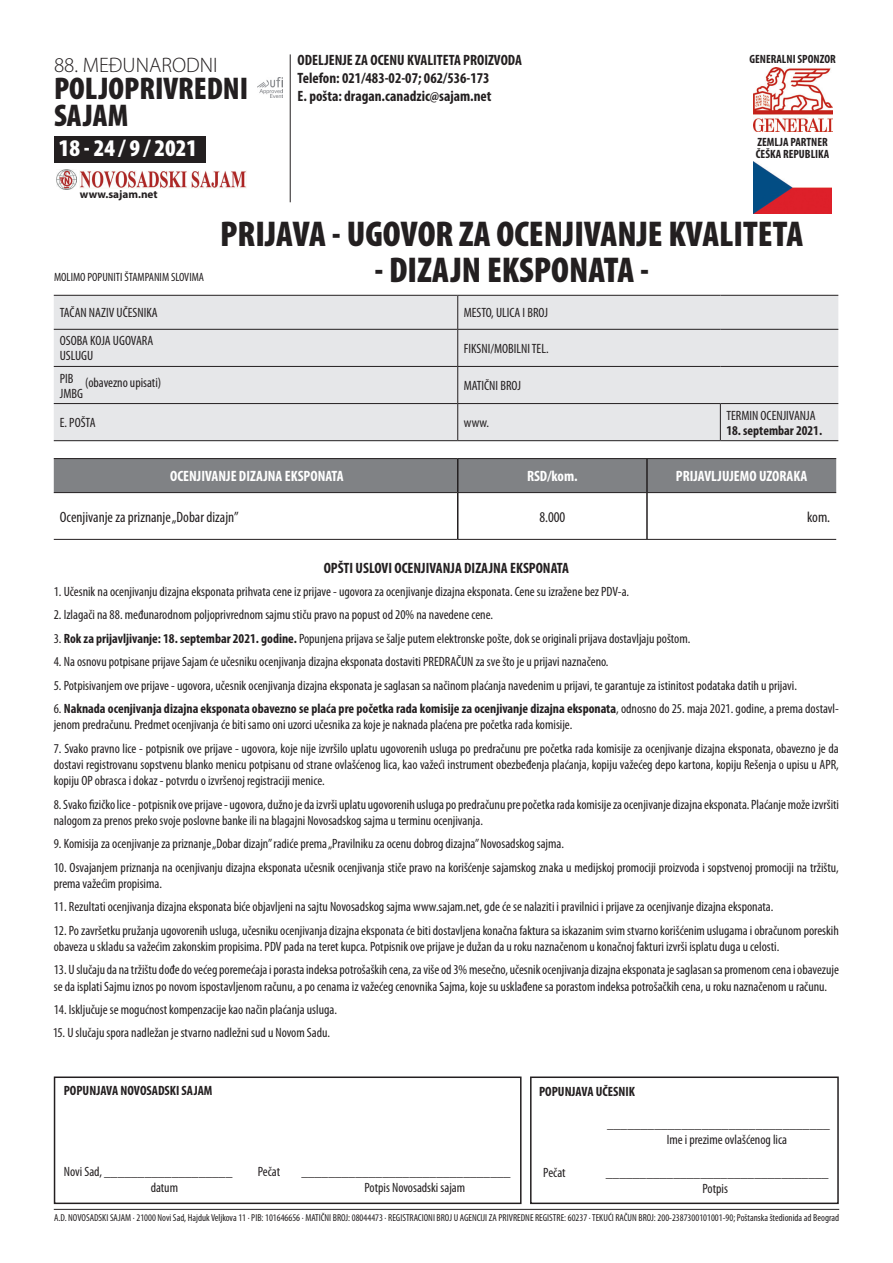
<style>
.page{position:relative;width:893px;height:1263px;background:#fff}
.page>*{position:absolute;margin:0;border:0;box-sizing:border-box;transform-origin:0 0}
.t1{font:900 condensed 36px "Myriad Pro";color:#231f20}
.t2{font:900 condensed 31.5px/27px "Myriad Pro";color:#231f20}
.t3{font:900 condensed 24px "Myriad Pro";color:#fff}
.t4{font:300 21px "Myriad Pro";color:#231f20}
.t5{font:700 condensed 15px/18px "Myriad Pro";color:#231f20}
.t6{font:700 condensed 15px "Myriad Pro";color:#fff}
.t7{font:condensed 15px "Myriad Pro";color:#231f20}
.t8{font:condensed 13.5px/16.2px "Myriad Pro";color:#231f20}
.t9{font:700 condensed 13.5px "Myriad Pro";color:#231f20}
.t10{font:700 condensed 12px/12px "Myriad Pro";color:#231f20}
.t11{font:condensed 12px "Myriad Pro";color:#231f20}
.t12{font:700 11.25px "Myriad Pro";color:#231f20}
.t13{font:condensed 10.2px "Myriad Pro";color:#231f20}
.s1{font-weight:700}
</style>
<div class="page">
<div style="left:530px;top:1076px;width:309px;height:128px;border:2px solid #231f20"></div>
<div style="left:54px;top:136px;width:152px;height:26px;background:#231f20"></div>
<img style="left:56px;top:170px;width:20px;height:20px">
<img style="left:753px;top:67px;width:79px;height:64px">
<img style="left:753px;top:161px;width:79px;height:52px">
<img style="left:80px;top:171px;width:166px;height:17px">
<img style="left:257px;top:78px;width:25px;height:20px">
<hr style="left:290px;top:54px;width:1px;height:148px;background:#231f20">
<div style="left:54px;top:296px;width:784px;height:144px;background:#e6e7e9"></div>
<hr style="left:457px;top:296px;width:1px;height:33px;background:#231f20">
<hr style="left:457px;top:330px;width:1px;height:36px;background:#231f20">
<hr style="left:457px;top:367px;width:1px;height:36px;background:#231f20">
<hr style="left:457px;top:404px;width:1px;height:36px;background:#231f20">
<hr style="left:720px;top:404px;width:1px;height:36px;background:#231f20">
<hr style="left:54px;top:295px;width:404px;height:1px;background:#231f20">
<hr style="left:458px;top:295px;width:262px;height:1px;background:#231f20">
<hr style="left:720px;top:295px;width:118px;height:1px;background:#231f20">
<hr style="left:54px;top:329px;width:404px;height:1px;background:#231f20">
<hr style="left:458px;top:329px;width:262px;height:1px;background:#231f20">
<hr style="left:720px;top:329px;width:118px;height:1px;background:#231f20">
<hr style="left:54px;top:366px;width:404px;height:1px;background:#231f20">
<hr style="left:458px;top:366px;width:262px;height:1px;background:#231f20">
<hr style="left:720px;top:366px;width:118px;height:1px;background:#231f20">
<hr style="left:54px;top:403px;width:404px;height:1px;background:#231f20">
<hr style="left:458px;top:403px;width:262px;height:1px;background:#231f20">
<hr style="left:720px;top:403px;width:118px;height:1px;background:#231f20">
<hr style="left:54px;top:440px;width:404px;height:1px;background:#231f20">
<hr style="left:458px;top:440px;width:262px;height:1px;background:#231f20">
<hr style="left:720px;top:440px;width:118px;height:1px;background:#231f20">
<div style="left:54px;top:459px;width:782px;height:33px;background:#808285"></div>
<hr style="left:457px;top:459px;width:1px;height:33px;background:#231f20">
<hr style="left:646px;top:459px;width:2px;height:33px;background:#231f20">
<hr style="left:457px;top:493px;width:1px;height:46px;background:#231f20">
<hr style="left:646px;top:493px;width:2px;height:46px;background:#231f20">
<hr style="left:54px;top:458px;width:404px;height:1px;background:#231f20">
<hr style="left:458px;top:458px;width:189px;height:1px;background:#231f20">
<hr style="left:647px;top:458px;width:189px;height:1px;background:#231f20">
<hr style="left:54px;top:492px;width:404px;height:1px;background:#231f20">
<hr style="left:458px;top:492px;width:189px;height:1px;background:#231f20">
<hr style="left:647px;top:492px;width:189px;height:1px;background:#231f20">
<hr style="left:54px;top:539px;width:404px;height:1px;background:#231f20">
<hr style="left:458px;top:539px;width:189px;height:1px;background:#231f20">
<hr style="left:647px;top:539px;width:189px;height:1px;background:#231f20">
<hr style="left:54px;top:1209px;width:785px;height:1px;background:#231f20">
<div style="left:54px;top:1076px;width:468px;height:128px;border:2px solid #231f20"></div>
<h3 class="t4" style="left:54px;top:53px;width:165px">88. MEĐUNARODNI</h3>
<h2 class="t2" style="left:54px;top:75px;width:196px">POLJOPRIVREDNI<br>SAJAM</h2>
<h3 class="t3" style="left:59px;top:135px;width:140px">18 - 24 / 9 / 2021</h3>
<p class="t12" style="left:80px;top:188px;width:79px">www.sajam.net</p>
<p class="t5" style="left:298px;top:51px;width:226px">ODELJENJE ZA OCENU KVALITETA PROIZVODA<br>Telefon: 021/483-02-07; 062/536-173<br>E. pošta: dragan.canadzic@sajam.net</p>
<p class="t10" style="left:749px;top:54px;width:88px">GENERALNI SPONZOR</p>
<p class="t10" style="left:756px;top:136px;width:75px">ZEMLJA PARTNER<br>ČEŠKA REPUBLIKA</p>
<p class="t11" style="left:54px;top:270px;width:152px">MOLIMO POPUNITI ŠTAMPANIM SLOVIMA</p>
<h1 class="t1" style="left:220px;top:214px;width:585px">PRIJAVA - UGOVOR ZA OCENJIVANJE KVALITETA</h1>
<h1 class="t1" style="left:374px;top:250px;width:276px">- DIZAJN EKSPONATA -</h1>
<p class="t8" style="left:60px;top:305px;width:99px">TAČAN NAZIV UČESNIKA</p>
<p class="t8" style="left:464px;top:305px;width:86px">MESTO, ULICA I BROJ</p>
<p class="t8" style="left:60px;top:334px;width:95px;line-height:15px">OSOBA KOJA UGOVARA<br>USLUGU</p>
<p class="t8" style="left:464px;top:341px;width:86px">FIKSNI/MOBILNI TEL.</p>
<p class="t8" style="left:60px;top:371px;width:25px;line-height:15px">PIB<br>JMBG</p>
<p class="t8" style="left:85px;top:375px;width:78px">(obavezno upisati)</p>
<p class="t8" style="left:464px;top:378px;width:59px">MATIČNI BROJ</p>
<p class="t8" style="left:60px;top:415px;width:37px">E. POŠTA</p>
<p class="t8" style="left:464px;top:415px;width:27px">www.</p>
<p class="t8" style="left:726px;top:407px;width:91px">TERMIN OCENJIVANJA</p>
<p class="t9" style="left:726px;top:423px;width:97px">18. septembar 2021.</p>
<p class="t6" style="left:170px;top:468px;width:175px">OCENJIVANJE DIZAJNA EKSPONATA</p>
<p class="t6" style="left:527px;top:468px;width:52px">RSD/kom.</p>
<p class="t6" style="left:676px;top:468px;width:133px">PRIJAVLJUJEMO UZORAKA</p>
<p class="t7" style="left:60px;top:508px;width:180px">Ocenjivanje za priznanje „Dobar dizajn”</p>
<p class="t7" style="left:539px;top:508px;width:28px">8.000</p>
<p class="t7" style="left:807px;top:508px;width:25px">kom.</p>
<p class="t5" style="left:324px;top:559px;width:247px">OPŠTI USLOVI OCENJIVANJA DIZAJNA EKSPONATA</p>
<p class="t8" style="left:54px;top:584px;width:577px">1. Učesnik na ocenjivanju dizajna eksponata prihvata cene iz prijave - ugovora za ocenjivanje dizajna eksponata. Cene su izražene bez PDV-a.</p>
<p class="t8" style="left:54px;top:607px;width:441px">2. Izlagači na 88. međunarodnom poljoprivrednom sajmu stiču pravo na popust od 20% na navedene cene.</p>
<p class="t8" style="left:54px;top:630px;width:638px">3. <span class="s1">Rok za prijavljivanje: 18. septembar 2021. godine.</span> Popunjena prijava se šalje putem elektronske pošte, dok se originali prijava dostavljaju poštom.</p>
<p class="t8" style="left:54px;top:654px;width:556px">4. Na osnovu potpisane prijave Sajam će učesniku ocenjivanja dizajna eksponata dostaviti PREDRAČUN za sve što je u prijavi naznačeno.</p>
<p class="t8" style="left:54px;top:677px;width:745px">5. Potpisivanjem ove prijave - ugovora, učesnik ocenjivanja dizajna eksponata je saglasan sa načinom plaćanja navedenim u prijavi, te garantuje za istinitost podataka datih u prijavi.</p>
<p class="t8" style="left:54px;top:701px;width:787px">6. <span class="s1">Naknada ocenjivanja dizajna eksponata obavezno se plaća pre početka rada komisije za ocenjivanje dizajna eksponata</span>, odnosno do 25. maja 2021. godine, a prema dostavl&shy;jenom predračunu. Predmet ocenjivanja će biti samo oni uzorci učesnika za koje je naknada plaćena pre početka rada komisije.</p>
<p class="t8" style="left:54px;top:740px;width:787px;text-align:justify">7. Svako pravno lice - potpisnik ove prijave - ugovora, koje nije izvršilo uplatu ugovorenih usluga po predračunu pre početka rada komisije za ocenjivanje dizajna eksponata, obavezno je da dostavi registrovanu sopstvenu blanko menicu potpisanu od strane ovlašćenog lica, kao važeći instrument obezbeđenja plaćanja, kopiju važećeg depo kartona, kopiju Rešenja o upisu u APR, kopiju OP obrasca i dokaz - potvrdu o izvršenoj registraciji menice.</p>
<p class="t8" style="left:54px;top:796px;width:787px">8. Svako fizičko lice - potpisnik ove prijave - ugovora, dužno je da izvrši uplatu ugovorenih usluga po predračunu pre početka rada komisije za ocenjivanje dizajna eksponata. Plaćanje može izvršiti nalogom za prenos preko svoje poslovne banke ili na blagajni Novosadskog sajma u terminu ocenjivanja.</p>
<p class="t8" style="left:54px;top:836px;width:512px">9. Komisija za ocenjivanje za priznanje „Dobar dizajn” radiće prema „Pravilniku za ocenu dobrog dizajna” Novosadskog sajma.</p>
<p class="t8" style="left:54px;top:859px;width:787px">10. Osvajanjem priznanja na ocenjivanju dizajna eksponata učesnik ocenjivanja stiče pravo na korišćenje sajamskog znaka u medijskoj promociji proizvoda i sopstvenoj promociji na tržištu, prema važećim propisima.</p>
<p class="t8" style="left:54px;top:899px;width:721px">11. Rezultati ocenjivanja dizajna eksponata biće objavljeni na sajtu Novosadskog sajma www.sajam.net, gde će se nalaziti i pravilnici i prijave za ocenjivanje dizajna eksponata.</p>
<p class="t8" style="left:54px;top:922px;width:787px">12. Po završetku pružanja ugovorenih usluga, učesniku ocenjivanja dizajna eksponata će biti dostavljena konačna faktura sa iskazanim svim stvarno korišćenim uslugama i obračunom poreskih obaveza u skladu sa važećim zakonskim propisima. PDV pada na teret kupca. Potpisnik ove prijave je dužan da u roku naznačenom u konačnoj fakturi izvrši isplatu duga u celosti.</p>
<p class="t8" style="left:54px;top:962px;width:787px">13. U slučaju da na tržištu dođe do većeg poremećaja i porasta indeksa potrošaških cena, za više od 3% mesečno, učesnik ocenjivanja dizajna eksponata je saglasan sa promenom cena i obavezuje se da isplati Sajmu iznos po novom ispostavljenom računu, a po cenama iz važećeg cenovnika Sajma, koje su usklađene sa porastom indeksa potrošačkih cena, u roku naznačenom u računu.</p>
<p class="t8" style="left:54px;top:1002px;width:285px">14. Isključuje se mogućnost kompenzacije kao način plaćanja usluga.</p>
<p class="t8" style="left:54px;top:1025px;width:278px">15. U slučaju spora nadležan je stvarno nadležni sud u Novom Sadu.</p>
<p class="t9" style="left:64px;top:1083px;width:150px">POPUNJAVA NOVOSADSKI SAJAM</p>
<p class="t8" style="left:64px;top:1164px;width:170px">Novi Sad, ___________________</p>
<p class="t8" style="left:258px;top:1164px;width:24px">Pečat</p>
<p class="t8" style="left:301px;top:1164px;width:211px">_______________________________</p>
<p class="t8" style="left:151px;top:1180px;width:29px">datum</p>
<p class="t8" style="left:365px;top:1180px;width:102px">Potpis Novosadski sajam</p>
<p class="t9" style="left:539px;top:1084px;width:97px">POPUNJAVA UČESNIK</p>
<p class="t8" style="left:667px;top:1116px;width:165px;text-indent:-60px">_________________________________<br>Ime i prezime ovlašćenog lica</p>
<p class="t8" style="left:543px;top:1164px;width:24px">Pečat</p>
<p class="t8" style="left:606px;top:1164px;width:224px;text-align:center">_________________________________<br>Potpis</p>
<p class="t13" style="left:54px;top:1212px;width:786px">A.D. NOVOSADSKI SAJAM · 21000 Novi Sad, Hajduk Veljkova 11 · PIB: 101646656 · MATIČNI BROJ: 08044473 · REGISTRACIONI BROJ U AGENCIJI ZA PRIVREDNE REGISTRE: 60237 · TEKUĆI RAČUN BROJ: 200-2387300101001-90; Poštanska štedionida ad Beograd</p>
</div>
